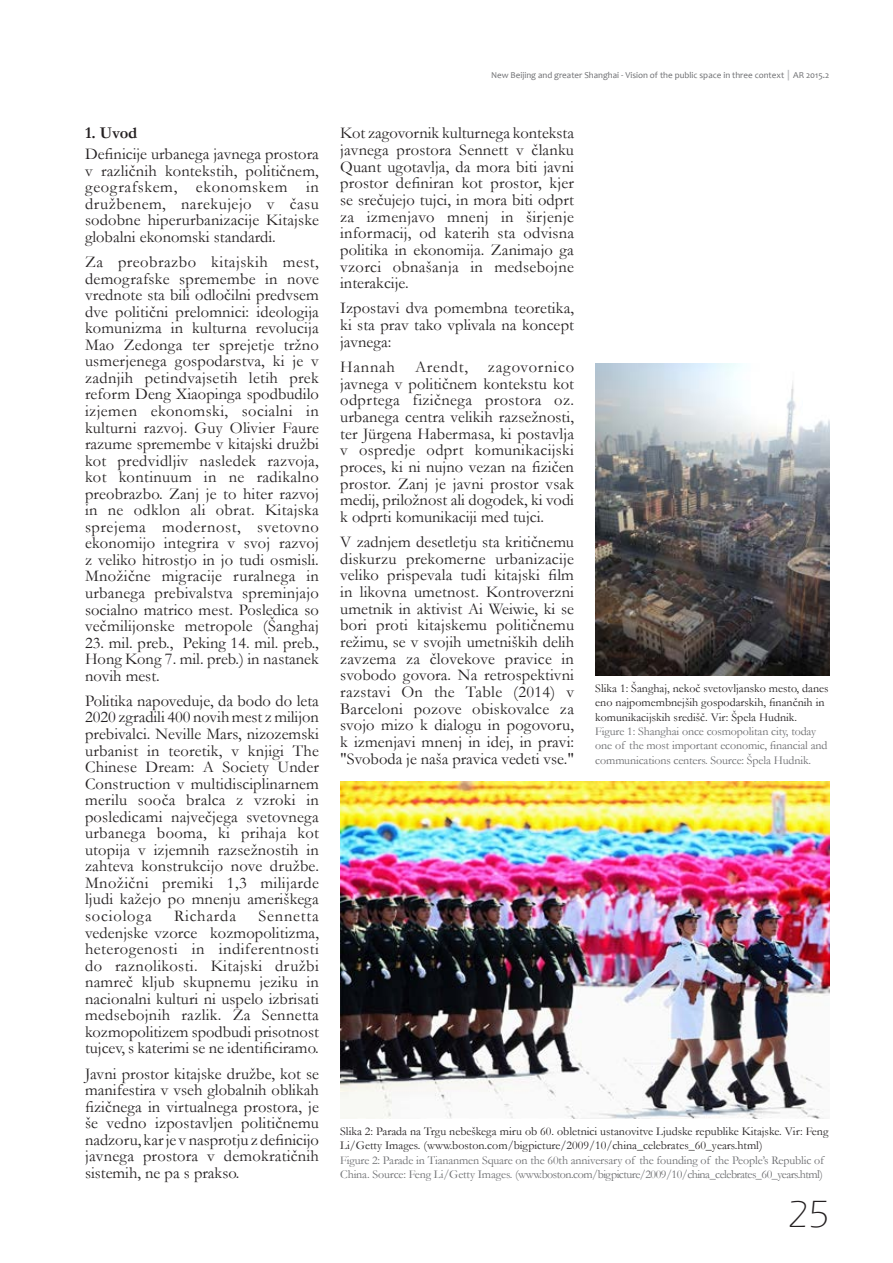
<style>
.page{position:relative;width:893px;height:1263px;background:#fff}
.page>*{position:absolute;margin:0;border:0;box-sizing:border-box;transform-origin:0 0}
.AR_stevilke_strani_d{font:300 39px "Eras ITC";color:#231f20}
.Article_Body_text_SL{font:16.5px/16.5px "Garamond";color:#231f20;text-align:justify}
.Article_Body_text_SL-2{font:16.5px "Garamond";letter-spacing:.05em;color:#231f20}
.t1{font:700 16.5px "Garamond";color:#231f20}
.t2{font:12px/14.4px "Garamond";letter-spacing:-.01em;color:#6c6d70}
.t3{font:12px/14.4px "Garamond";color:#231f20}
.t4{font:9px "Candara";color:#6c6d70}
</style>
<div class="page">
<img style="left:595px;top:364px;width:234px;height:311px">
<img style="left:340px;top:781px;width:489px;height:337px">
<p class="t1" style="left:85px;top:122px;width:54px">1. Uvod</p>
<p class="Article_Body_text_SL" style="left:85px;top:145px;width:235px">Definicije urbanega javnega prostora v različnih kontekstih, političnem, geografskem, ekonomskem in družbenem, narekujejo v času sodobne hiperurbanizacije Kitajske globalni ekonomski standardi.</p>
<p class="Article_Body_text_SL" style="left:85px;top:253px;width:235px">Za preobrazbo kitajskih mest, demografske spremembe in nove vrednote sta bili odločilni predvsem dve politični prelomnici: ideologija komunizma in kulturna revolucija Mao Zedonga ter sprejetje tržno usmerjenega gospodarstva, ki je v zadnjih petindvajsetih letih prek reform Deng Xiaopinga spodbudilo izjemen ekonomski, socialni in kulturni razvoj. Guy Olivier Faure razume spremembe v kitajski družbi kot predvidljiv nasledek razvoja, kot kontinuum in ne radikalno preobrazbo. Zanj je to hiter razvoj in ne odklon ali obrat. Kitajska sprejema modernost, svetovno ekonomijo integrira v svoj razvoj z veliko hitrostjo in jo tudi osmisli.<br>Množične migracije ruralnega in urbanega prebivalstva spreminjajo socialno matrico mest. Posledica so večmilijonske metropole (Šanghaj</p>
<p class="Article_Body_text_SL" style="left:85px;top:634px;width:235px">23. mil. preb., Peking 14. mil. preb., Hong Kong 7. mil. preb.) in nastanek novih mest.</p>
<p class="Article_Body_text_SL" style="left:85px;top:692px;width:235px">Politika napoveduje, da bodo do leta 2020 zgradili 400 novih mest z milijon prebivalci. Neville Mars, nizozemski urbanist in teoretik, v knjigi The Chinese Dream: A Society Under Construction v multidisciplinarnem merilu sooča bralca z vzroki in posledicami največjega svetovnega urbanega booma, ki prihaja kot utopija v izjemnih razsežnostih in zahteva konstrukcijo nove družbe.<br>Množični premiki 1,3 milijarde ljudi kažejo po mnenju ameriškega sociologa</p>
<p class="Article_Body_text_SL-2" style="left:174px;top:905px;width:64px">Richarda</p>
<p class="Article_Body_text_SL" style="left:85px;top:907px;width:235px;text-indent:173px">Sennetta vedenjske vzorce kozmopolitizma, heterogenosti in indiferentnosti do raznolikosti. Kitajski družbi namreč kljub skupnemu jeziku in nacionalni kulturi ni uspelo izbrisati medsebojnih razlik. Za Sennetta kozmopolitizem spodbudi prisotnost tujcev, s katerimi se ne identificiramo.</p>
<p class="Article_Body_text_SL" style="left:85px;top:1065px;width:235px">Javni prostor kitajske družbe, kot se manifestira v vseh globalnih oblikah fizičnega in virtualnega prostora, je še vedno izpostavljen političnemu nadzoru, kar je v nasprotju z definicijo javnega prostora v demokratičnih sistemih, ne pa s prakso.</p>
<p class="t4" style="left:491px;top:70px;width:340px">New Beijing and greater Shanghai - Vision of the public space in three context AR 2015.2</p>
<p class="Article_Body_text_SL" style="left:340px;top:124px;width:235px">Kot zagovornik kulturnega konteksta javnega prostora Sennett v članku Quant ugotavlja, da mora biti javni prostor definiran kot prostor, kjer se srečujejo tujci, in mora biti odprt za izmenjavo mnenj in širjenje informacij, od katerih sta odvisna politika in ekonomija. Zanimajo ga vzorci obnašanja in medsebojne interakcije.</p>
<p class="Article_Body_text_SL" style="left:340px;top:299px;width:235px">Izpostavi dva pomembna teoretika, ki sta prav tako vplivala na koncept javnega:</p>
<p class="Article_Body_text_SL" style="left:340px;top:358px;width:235px">Hannah Arendt, zagovornico javnega v političnem kontekstu kot odprtega fizičnega prostora oz. urbanega centra velikih razsežnosti, ter Jürgena Habermasa, ki postavlja v ospredje odprt komunikacijski proces, ki ni nujno vezan na fizičen prostor. Zanj je javni prostor vsak medij, priložnost ali dogodek, ki vodi k odprti komunikaciji med tujci.</p>
<p class="Article_Body_text_SL" style="left:340px;top:533px;width:235px">V zadnjem desetletju sta kritičnemu diskurzu prekomerne urbanizacije veliko prispevala tudi kitajski film in likovna umetnost. Kontroverzni umetnik in aktivist Ai Weiwie, ki se bori proti kitajskemu političnemu režimu, se v svojih umetniških delih zavzema za človekove pravice in svobodo govora. Na retrospektivni razstavi On the Table (2014) v Barceloni pozove obiskovalce za svojo mizo k dialogu in pogovoru, k izmenjavi mnenj in idej, in pravi: "Svoboda je naša pravica vedeti vse."</p>
<p class="t3" style="left:595px;top:680px;width:235px">Slika 1: Šanghaj, nekoč svetovljansko mesto, danes eno najpomembnejših gospodarskih, finančnih in komunikacijskih središč. Vir: Špela Hudnik.</p>
<p class="t2" style="left:595px;top:724px;width:234px">Figure 1: Shanghai once cosmopolitan city, today one of the most important economic, financial and communications centers. Source: Špela Hudnik.</p>
<p class="t3" style="left:340px;top:1123px;width:490px">Slika 2: Parada na Trgu nebeškega miru ob 60. obletnici ustanovitve Ljudske republike Kitajske. Vir: Feng<br>Li/Getty Images. (www.boston.com/bigpicture/2009/10/china_celebrates_60_years.html)</p>
<p class="t2" style="left:340px;top:1152px;width:485px">Figure 2: Parade in Tiananmen Square on the 60th anniversary of the founding of the People’s Republic of<br>China. Source: Feng Li/Getty Images. (www.boston.com/bigpicture/2009/10/china_celebrates_60_years.html)</p>
<p class="AR_stevilke_strani_d" style="left:787px;top:1193px;width:43px">25</p>
</div>
